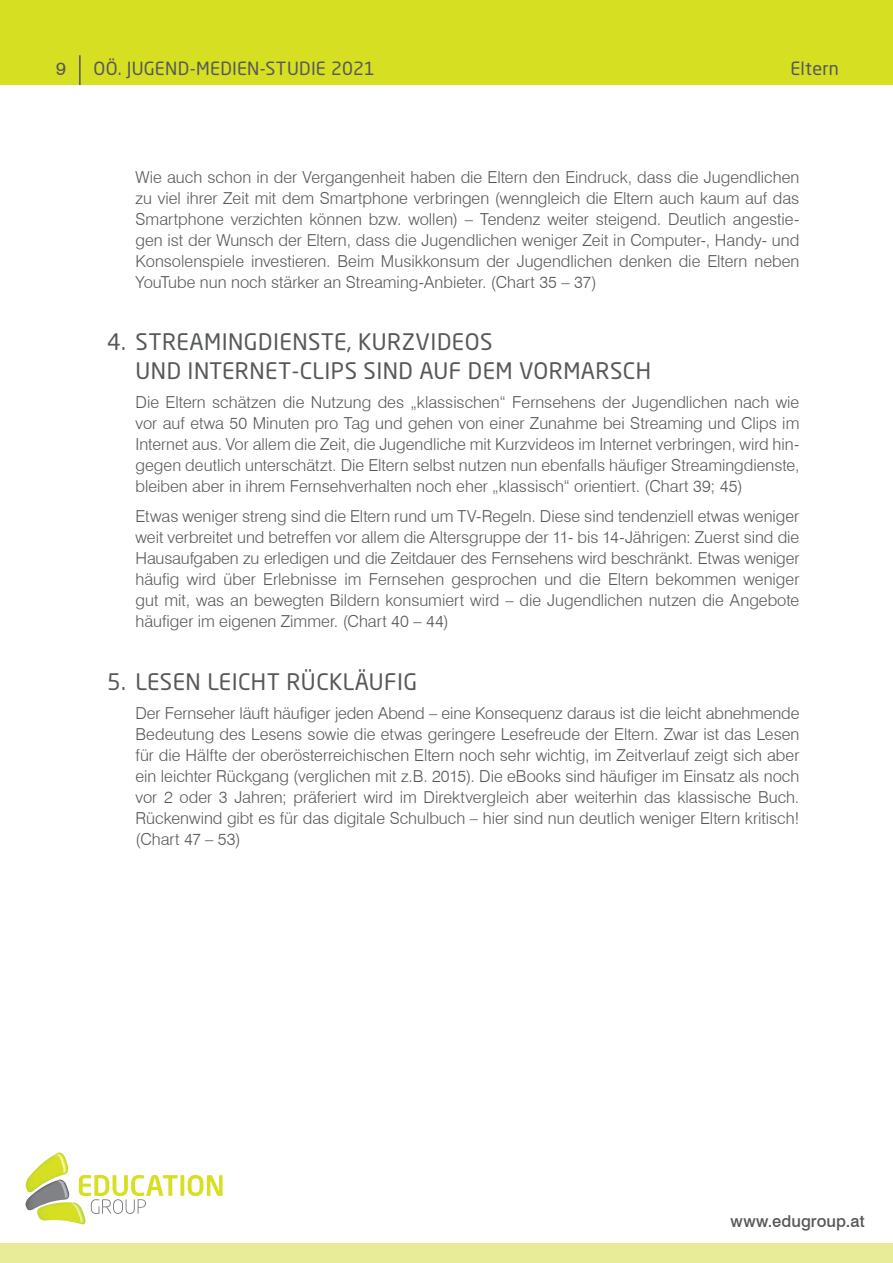
<style>
.page{position:relative;width:893px;height:1263px;background:#fff}
.page>*{position:absolute;margin:0;border:0;box-sizing:border-box;transform-origin:0 0}
.t1{font:22.5px/28.5px "Neo Sans W1 G";letter-spacing:.02em;color:#57585a}
.t2{font:18px "Neo Sans W1 G";letter-spacing:.015em;color:#57585a}
.t3{font:18px "Swiss 721 BT";color:#57585a}
.t4{font:300 16.5px/21px "Swiss 721 BT";color:#57585a;text-align:justify}
.t5{font:500 16.5px "Swiss 721 BT";color:#57585a}
</style>
<div class="page">
<div style="left:0;top:0;width:893px;height:85px;background:#d6df21"></div>
<div style="left:0;top:1243px;width:893px;height:20px;background:#e8ec99"></div>
<hr style="left:79px;top:55px;width:2px;height:30px;background:#57585a">
<svg style="left:180px;top:1175px;width:4px;height:21px"></svg>
<svg style="left:188px;top:1175px;width:35px;height:21px"></svg>
<svg style="left:26px;top:1152px;width:152px;height:72px"></svg>
<p class="t3" style="left:56px;top:57px;width:11px">9</p>
<p class="t2" style="left:94px;top:57px;width:283px">OÖ. JUGEND-MEDIEN-STUDIE 2021</p>
<p class="t2" style="left:790px;top:58px;width:50px">Eltern</p>
<p class="t4" style="left:136px;top:166px;width:665px">Wie auch schon in der Vergangenheit haben die Eltern den Eindruck, dass die Jugendlichen zu viel ihrer Zeit mit dem Smartphone verbringen (wenngleich die Eltern auch kaum auf das Smartphone verzichten können bzw. wollen) – Tendenz weiter steigend. Deutlich angestie&shy;gen ist der Wunsch der Eltern, dass die Jugendlichen weniger Zeit in Computer-, Handy- und Konsolenspiele investieren. Beim Musikkonsum der Jugendlichen denken die Eltern neben YouTube nun noch stärker an Streaming-Anbieter. (Chart 35 – 37)</p>
<h1 class="t1" style="left:136px;top:327px;width:517px;text-indent:-28px">4. STREAMINGDIENSTE, KURZVIDEOS<br>UND INTERNET-CLIPS SIND AUF DEM VORMARSCH</h1>
<p class="t4" style="left:136px;top:392px;width:665px">Die Eltern schätzen die Nutzung des „klassischen“ Fernsehens der Jugendlichen nach wie vor auf etwa 50 Minuten pro Tag und gehen von einer Zunahme bei Streaming und Clips im Internet aus. Vor allem die Zeit, die Jugendliche mit Kurzvideos im Internet verbringen, wird hin&shy;gegen deutlich unterschätzt. Die Eltern selbst nutzen nun ebenfalls häufiger Streamingdienste, bleiben aber in ihrem Fernsehverhalten noch eher „klassisch“ orientiert. (Chart 39; 45)</p>
<p class="t4" style="left:136px;top:506px;width:665px">Etwas weniger streng sind die Eltern rund um TV-Regeln. Diese sind tendenziell etwas weniger weit verbreitet und betreffen vor allem die Altersgruppe der 11- bis 14-Jährigen: Zuerst sind die Hausaufgaben zu erledigen und die Zeitdauer des Fernsehens wird beschränkt. Etwas weniger häufig wird über Erlebnisse im Fernsehen gesprochen und die Eltern bekommen weniger gut mit, was an bewegten Bildern konsumiert wird – die Jugendlichen nutzen die Angebote häufiger im eigenen Zimmer. (Chart 40 – 44)</p>
<h1 class="t1" style="left:107px;top:667px;width:312px">5. LESEN LEICHT RÜCKLÄUFIG</h1>
<p class="t4" style="left:136px;top:703px;width:665px">Der Fernseher läuft häufiger jeden Abend – eine Konsequenz daraus ist die leicht abnehmende Bedeutung des Lesens sowie die etwas geringere Lesefreude der Eltern. Zwar ist das Lesen für die Hälfte der oberösterreichischen Eltern noch sehr wichtig, im Zeitverlauf zeigt sich aber ein leichter Rückgang (verglichen mit z.B. 2015). Die eBooks sind häufiger im Einsatz als noch vor 2 oder 3 Jahren; präferiert wird im Direktvergleich aber weiterhin das klassische Buch.<br>Rückenwind gibt es für das digitale Schulbuch – hier sind nun deutlich weniger Eltern kritisch! (Chart 47 – 53)</p>
<p class="t5" style="left:730px;top:1211px;width:136px">www.edugroup.at</p>
</div>
